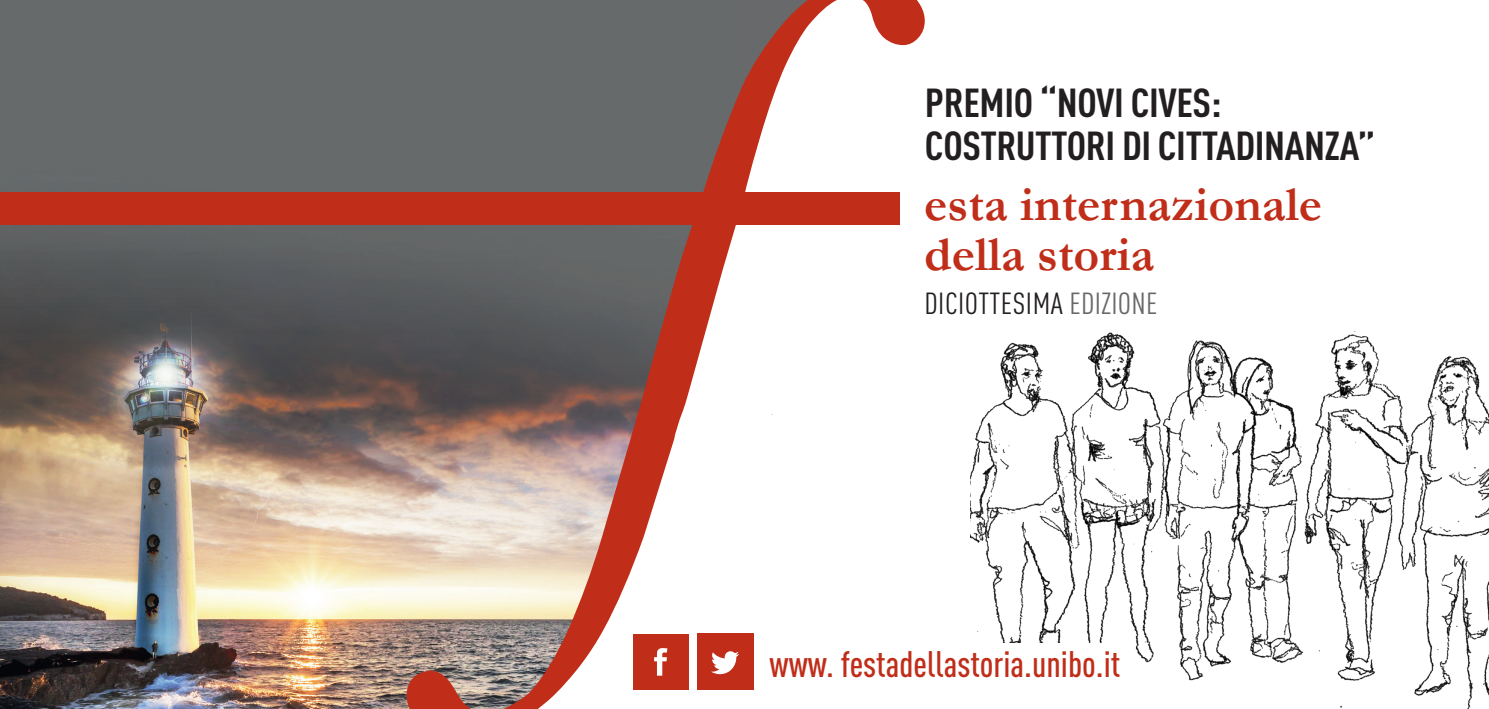
<style>
.page{position:relative;width:1489px;height:709px;background:#fff}
.page>*{position:absolute;margin:0;border:0;box-sizing:border-box;transform-origin:0 0}
.t1{font:italic 839.75px "Garamond";color:#c02d19}
.t2{font:700 49.75px/50.5px "Garamond";color:#c02d19}
.t3{font:700 condensed 40px/42px "DINOT";letter-spacing:-.01em;color:#231f20;scale:1.05 1}
.t4{font:500 condensed 36.5px "DINOT";color:#c02d19}
.t5{font:condensed 30px "DINOT";letter-spacing:.015em;color:#231f20;scale:1.05 1}
.s1{color:#69696c}
</style>
<div class="page">
<img style="left:0;top:0;width:473px;height:709px">
<svg style="left:473px;top:0;width:427px;height:709px"></svg>
<svg style="left:733px;top:0;width:98px;height:87px"></svg>
<img style="left:970px;top:331px;width:518px;height:378px">
<div style="left:602px;top:643px;width:518px;height:50px;background:#fff"></div>
<div style="left:633px;top:634px;width:55px;height:55px;background:#c02d19"></div>
<svg style="left:654px;top:648px;width:13px;height:27px"></svg>
<div style="left:697px;top:633px;width:56px;height:56px;background:#c02d19"></div>
<svg style="left:711px;top:651px;width:28px;height:23px"></svg>
<div style="left:0;top:192px;width:899px;height:33px;background:#c02d19"></div>
<h1 class="t1" style="left:560px;top:-317px;width:185px">f</h1>
<p class="t3" style="left:924px;top:82px;width:430px">PREMIO “NOVI CIVES:<br>COSTRUTTORI DI CITTADINANZA”</p>
<p class="t2" style="left:924px;top:179px;width:399px">esta internazionale della storia</p>
<p class="t5" style="left:924px;top:286px;width:223px">DICIOTTESIMA <span class="s1">EDIZIONE</span></p>
<p class="t4" style="left:769px;top:642px;width:352px">www. festadellastoria.unibo.it</p>
</div>
